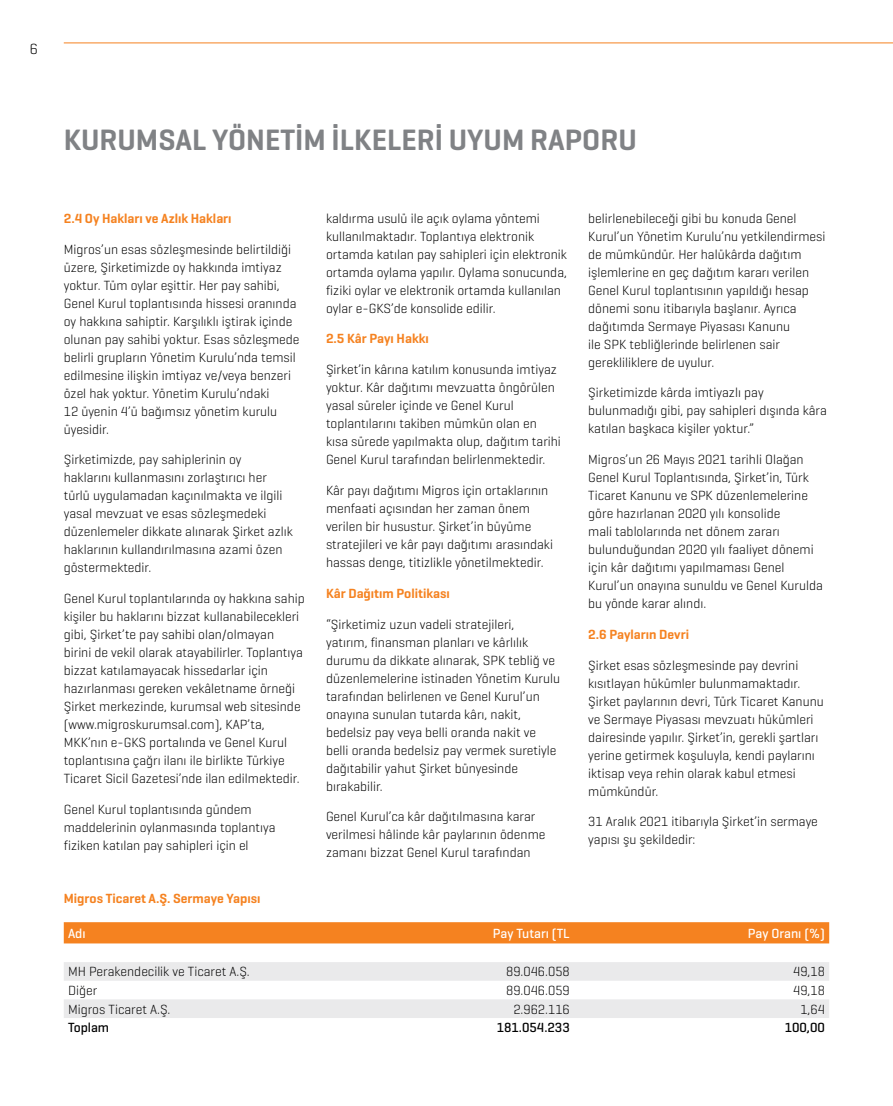
<style>
.page{position:relative;width:893px;height:1106px;background:#fff}
.page>*{position:absolute;margin:0;border:0;box-sizing:border-box;transform-origin:0 0}
.t1{font:600 30px "Geogrotesque";color:#808285}
.t2{font:300 15px "Geogrotesque";color:#000}
.t3{font:300 13.5px/18px "Geogrotesque";color:#000}
.t4{font:600 13.5px "Geogrotesque";color:#f58220}
.t5{font:500 13.5px "Geogrotesque";color:#fff}
.t6{font:500 13.5px "Geogrotesque";color:#000}
</style>
<div class="page">
<div style="left:64px;top:922px;width:765px;height:21px;background:#f58220"></div>
<svg style="left:64px;top:962px;width:765px;height:56px;fill:#eaeaeb"></svg>
<hr style="left:64px;top:43px;width:829px;height:1px;background:#f58220">
<p class="t2" style="left:30px;top:40px;width:10px">6</p>
<h1 class="t1" style="left:64px;top:121px;width:574px">KURUMSAL YÖNETİM İLKELERİ UYUM RAPORU</h1>
<p class="t4" style="left:64px;top:210px;width:169px">2.4 Oy Hakları ve Azlık Hakları</p>
<p class="t3" style="left:64px;top:239px;width:237px">Migros’un esas sözleşmesinde belirtildiği üzere, Şirketimizde oy hakkında imtiyaz yoktur. Tüm oylar eşittir. Her pay sahibi, Genel Kurul toplantısında hissesi oranında oy hakkına sahiptir. Karşılıklı iştirak içinde olunan pay sahibi yoktur. Esas sözleşmede belirli grupların Yönetim Kurulu’nda temsil edilmesine ilişkin imtiyaz ve/veya benzeri özel hak yoktur. Yönetim Kurulu’ndaki<br>12 üyenin 4’ü bağımsız yönetim kurulu üyesidir.</p>
<p class="t3" style="left:64px;top:450px;width:231px">Şirketimizde, pay sahiplerinin oy<br>haklarını kullanmasını zorlaştırıcı her türlü uygulamadan kaçınılmakta ve ilgili yasal mevzuat ve esas sözleşmedeki düzenlemeler dikkate alınarak Şirket azlık haklarının kullandırılmasına azami özen göstermektedir.</p>
<p class="t3" style="left:64px;top:589px;width:242px">Genel Kurul toplantılarında oy hakkına sahip kişiler bu haklarını bizzat kullanabilecekleri gibi, Şirket’te pay sahibi olan/olmayan birini de vekil olarak atayabilirler. Toplantıya bizzat katılamayacak hissedarlar için hazırlanması gereken vekâletname örneği Şirket merkezinde, kurumsal web sitesinde (www.migroskurumsal.com), KAP’ta, MKK’nın e-GKS portalında ve Genel Kurul toplantısına çağrı ilanı ile birlikte Türkiye Ticaret Sicil Gazetesi’nde ilan edilmektedir.</p>
<p class="t3" style="left:64px;top:800px;width:213px">Genel Kurul toplantısında gündem maddelerinin oylanmasında toplantıya fiziken katılan pay sahipleri için el</p>
<p class="t3" style="left:326px;top:209px;width:242px">kaldırma usulü ile açık oylama yöntemi kullanılmaktadır. Toplantıya elektronik ortamda katılan pay sahipleri için elektronik ortamda oylama yapılır. Oylama sonucunda, fiziki oylar ve elektronik ortamda kullanılan oylar e-GKS’de konsolide edilir.</p>
<p class="t4" style="left:326px;top:330px;width:104px">2.5 Kâr Payı Hakkı</p>
<p class="t3" style="left:326px;top:360px;width:236px">Şirket’in kârına katılım konusunda imtiyaz yoktur. Kâr dağıtımı mevzuatta öngörülen yasal süreler içinde ve Genel Kurul toplantılarını takiben mümkün olan en kısa sürede yapılmakta olup, dağıtım tarihi Genel Kurul tarafından belirlenmektedir.</p>
<p class="t3" style="left:326px;top:481px;width:228px">Kâr payı dağıtımı Migros için ortaklarının menfaati açısından her zaman önem verilen bir husustur. Şirket’in büyüme stratejileri ve kâr payı dağıtımı arasındaki hassas denge, titizlikle yönetilmektedir.</p>
<p class="t4" style="left:326px;top:585px;width:125px">Kâr Dağıtım Politikası</p>
<p class="t3" style="left:326px;top:614px;width:236px">“Şirketimiz uzun vadeli stratejileri,<br>yatırım, finansman planları ve kârlılık durumu da dikkate alınarak, SPK tebliğ ve düzenlemelerine istinaden Yönetim Kurulu tarafından belirlenen ve Genel Kurul’un onayına sunulan tutarda kârı, nakit, bedelsiz pay veya belli oranda nakit ve belli oranda bedelsiz pay vermek suretiyle dağıtabilir yahut Şirket bünyesinde bırakabilir.</p>
<p class="t3" style="left:326px;top:807px;width:221px">Genel Kurul’ca kâr dağıtılmasına karar verilmesi hâlinde kâr paylarının ödenme zamanı bizzat Genel Kurul tarafından</p>
<p class="t3" style="left:588px;top:208px;width:239px">belirlenebileceği gibi bu konuda Genel Kurul’un Yönetim Kurulu’nu yetkilendirmesi de mümkündür. Her halükârda dağıtım işlemlerine en geç dağıtım kararı verilen Genel Kurul toplantısının yapıldığı hesap dönemi sonu itibarıyla başlanır. Ayrıca dağıtımda Sermaye Piyasası Kanunu<br>ile SPK tebliğlerinde belirlenen sair gerekliliklere de uyulur.</p>
<p class="t3" style="left:588px;top:383px;width:240px">Şirketimizde kârda imtiyazlı pay bulunmadığı gibi, pay sahipleri dışında kâra katılan başkaca kişiler yoktur.”</p>
<p class="t3" style="left:588px;top:450px;width:236px">Migros’un 26 Mayıs 2021 tarihli Olağan Genel Kurul Toplantısında, Şirket’in, Türk Ticaret Kanunu ve SPK düzenlemelerine göre hazırlanan 2020 yılı konsolide<br>mali tablolarında net dönem zararı bulunduğundan 2020 yılı faaliyet dönemi için kâr dağıtımı yapılmaması Genel Kurul’un onayına sunuldu ve Genel Kurulda bu yönde karar alındı.</p>
<p class="t4" style="left:588px;top:626px;width:102px">2.6 Payların Devri</p>
<p class="t3" style="left:588px;top:655px;width:237px">Şirket esas sözleşmesinde pay devrini kısıtlayan hükümler bulunmamaktadır.<br>Şirket paylarının devri, Türk Ticaret Kanunu ve Sermaye Piyasası mevzuatı hükümleri dairesinde yapılır. Şirket’in, gerekli şartları yerine getirmek koşuluyla, kendi paylarını iktisap veya rehin olarak kabul etmesi mümkündür.</p>
<p class="t3" style="left:588px;top:812px;width:231px">31 Aralık 2021 itibarıyla Şirket’in sermaye yapısı şu şekildedir:</p>
<p class="t4" style="left:64px;top:890px;width:198px">Migros Ticaret A.Ş. Sermaye Yapısı</p>
<p class="t5" style="left:68px;top:924px;width:19px">Adı</p>
<p class="t5" style="left:493px;top:924px;width:78px">Pay Tutarı (TL</p>
<p class="t5" style="left:748px;top:924px;width:79px">Pay Oranı (%)</p>
<p class="t3" style="left:68px;top:962px;width:183px">MH Perakendecilik ve Ticaret A.Ş.</p>
<p class="t3" style="left:506px;top:962px;width:65px">89.046.058</p>
<p class="t3" style="left:793px;top:962px;width:33px">49,18</p>
<p class="t3" style="left:68px;top:981px;width:31px">Diğer</p>
<p class="t3" style="left:506px;top:981px;width:65px">89.046.059</p>
<p class="t3" style="left:793px;top:981px;width:33px">49,18</p>
<p class="t3" style="left:68px;top:999px;width:104px">Migros Ticaret A.Ş.</p>
<p class="t3" style="left:513px;top:999px;width:58px">2.962.116</p>
<p class="t3" style="left:800px;top:999px;width:26px">1,64</p>
<p class="t6" style="left:68px;top:1019px;width:43px">Toplam</p>
<p class="t6" style="left:497px;top:1019px;width:75px">181.054.233</p>
<p class="t6" style="left:785px;top:1019px;width:42px">100,00</p>
</div>
